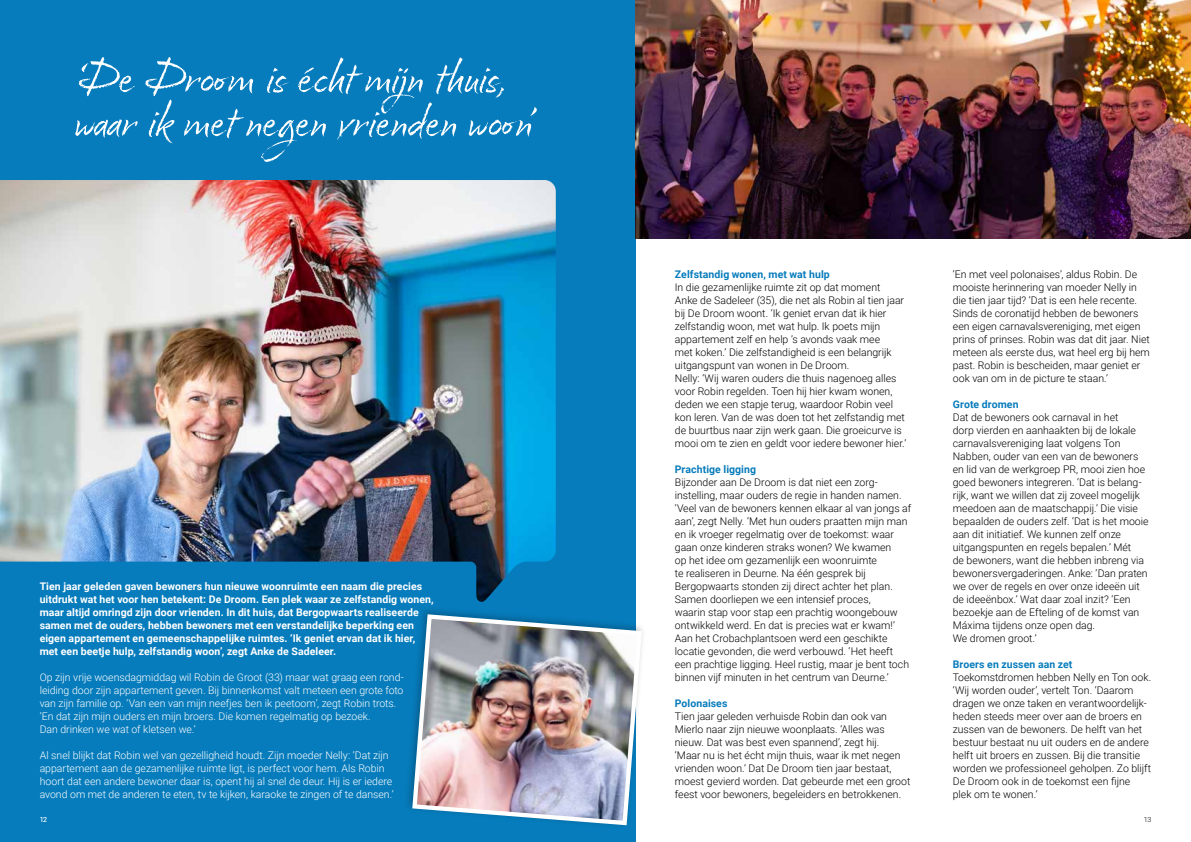
<style>
.page{position:relative;width:1191px;height:842px;background:#fff}
.page>*{position:absolute;margin:0;border:0;box-sizing:border-box;transform-origin:0 0}
.t1{font:50px/44px "Cherry Blossoms";letter-spacing:-.01em;color:#fff}
.t2{font:300 10.5px/13px "Roboto";color:#000}
.t3{font:300 10.5px/13px "Roboto";color:#fff}
.t4{font:700 10.5px/13px "Roboto";letter-spacing:.005em;color:#fff}
.t5{font:700 10.5px "Roboto";letter-spacing:.005em;color:#077cbc}
.t6{font:300 7px "Roboto";color:#fff}
.t7{font:300 7px "Roboto";color:#000}
</style>
<div class="page">
<div style="left:0;top:0;width:635px;height:842px;background:#077cbc"></div>
<img style="left:635px;top:0;width:556px;height:239px">
<img style="left:0;top:180px;width:556px;height:422px">
<div style="left:403px;top:606px;width:243px;height:224px;background:#000;opacity:.25"></div>
<img style="left:410px;top:612px;width:234px;height:215px">
<h1 class="t1" style="left:75px;top:52px;width:458px">‘De Droom is écht mijn thuis, waar ik met negen vrienden woon’</h1>
<p class="t2" style="left:952px;top:267px;width:199px">‘En met veel polonaises’, aldus Robin. De mooiste herinnering van moeder Nelly in die tien jaar tijd? ‘Dat is een hele recente.<br>Sinds de coronatijd hebben de bewoners een eigen carnavalsvereniging, met eigen prins of prinses. Robin was dat dit jaar. Niet meteen als eerste dus, wat heel erg bij hem past. Robin is bescheiden, maar geniet er ook van om in de picture te staan.’</p>
<p class="t5" style="left:952px;top:397px;width:67px">Grote dromen</p>
<p class="t2" style="left:952px;top:410px;width:197px">Dat de bewoners ook carnaval in het<br>dorp vierden en aanhaakten bij de lokale carnavalsvereniging laat volgens Ton Nabben, ouder van een van de bewoners en lid van de werkgroep PR, mooi zien hoe goed bewoners integreren. ‘Dat is belang&shy;rijk, want we willen dat zij zoveel mogelijk meedoen aan de maatschappij.’ Die visie bepaalden de ouders zelf. ‘Dat is het mooie aan dit initiatief. We kunnen zelf onze uitgangspunten en regels bepalen.’ Mét<br>de bewoners, want die hebben inbreng via bewonersvergaderingen. Anke: ‘Dan praten we over de regels en over onze ideeën uit de ideeënbox.’ Wat daar zoal inzit? ‘Een bezoekje aan de Efteling of de komst van Máxima tijdens onze open dag.<br>We dromen groot.’</p>
<p class="t5" style="left:952px;top:657px;width:121px">Broers en zussen aan zet</p>
<p class="t2" style="left:952px;top:670px;width:200px">Toekomstdromen hebben Nelly en Ton ook. ‘Wij worden ouder’, vertelt Ton. ‘Daarom dragen we onze taken en verantwoordelijk&shy;heden steeds meer over aan de broers en zussen van de bewoners. De helft van het bestuur bestaat nu uit ouders en de andere helft uit broers en zussen. Bij die transitie worden we professioneel geholpen. Zo blijft De Droom ook in de toekomst een fijne plek om te wonen.’</p>
<p class="t5" style="left:675px;top:267px;width:156px">Zelfstandig wonen, met wat hulp</p>
<p class="t2" style="left:675px;top:280px;width:233px">In die gezamenlijke ruimte zit op dat moment<br>Anke de Sadeleer (35), die net als Robin al tien jaar bij De Droom woont. ‘Ik geniet ervan dat ik hier zelfstandig woon, met wat hulp. Ik poets mijn appartement zelf en help ’s avonds vaak mee<br>met koken.’ Die zelfstandigheid is een belangrijk uitgangspunt van wonen in De Droom.<br>Nelly: ‘Wij waren ouders die thuis nagenoeg alles voor Robin regelden. Toen hij hier kwam wonen, deden we een stapje terug, waardoor Robin veel kon leren. Van de was doen tot het zelfstandig met de buurtbus naar zijn werk gaan. Die groeicurve is mooi om te zien en geldt voor iedere bewoner hier.’</p>
<p class="t5" style="left:675px;top:462px;width:83px">Prachtige ligging</p>
<p class="t2" style="left:675px;top:475px;width:238px">Bijzonder aan De Droom is dat niet een zorg&shy;instelling, maar ouders de regie in handen namen. ‘Veel van de bewoners kennen elkaar al van jongs af aan’, zegt Nelly. ‘Met hun ouders praatten mijn man en ik vroeger regelmatig over de toekomst: waar gaan onze kinderen straks wonen? We kwamen<br>op het idee om gezamenlijk een woonruimte<br>te realiseren in Deurne. Na één gesprek bij Bergopwaarts stonden zij direct achter het plan.<br>Samen doorliepen we een intensief proces,<br>waarin stap voor stap een prachtig woongebouw ontwikkeld werd. En dat is precies wat er kwam!’ Aan het Crobachplantsoen werd een geschikte locatie gevonden, die werd verbouwd. ‘Het heeft een prachtige ligging. Heel rustig, maar je bent toch binnen vijf minuten in het centrum van Deurne.’</p>
<p class="t5" style="left:675px;top:696px;width:54px">Polonaises</p>
<p class="t2" style="left:675px;top:709px;width:237px">Tien jaar geleden verhuisde Robin dan ook van Mierlo naar zijn nieuwe woonplaats. ‘Alles was nieuw. Dat was best even spannend’, zegt hij.<br>‘Maar nu is het écht mijn thuis, waar ik met negen vrienden woon.’ Dat De Droom tien jaar bestaat, moest gevierd worden. Dat gebeurde met een groot feest voor bewoners, begeleiders en betrokkenen.</p>
<p class="t4" style="left:40px;top:579px;width:395px">Tien jaar geleden gaven bewoners hun nieuwe woonruimte een naam die precies uitdrukt wat het voor hen betekent: De Droom. Een plek waar ze zelfstandig wonen, maar altijd omringd zijn door vrienden. In dit huis, dat Bergopwaarts realiseerde samen met de ouders, hebben bewoners met een verstandelijke beperking een eigen appartement en gemeenschappelijke ruimtes. ‘Ik geniet ervan dat ik hier, met een beetje hulp, zelfstandig woon’, zegt Anke de Sadeleer.</p>
<p class="t3" style="left:40px;top:670px;width:365px">Op zijn vrije woensdagmiddag wil Robin de Groot (33) maar wat graag een rond&shy;leiding door zijn appartement geven. Bij binnenkomst valt meteen een grote foto van zijn familie op. ‘Van een van mijn neefjes ben ik peetoom’, zegt Robin trots. ‘En dat zijn mijn ouders en mijn broers. Die komen regelmatig op bezoek.<br>Dan drinken we wat of kletsen we.’</p>
<p class="t3" style="left:40px;top:748px;width:355px">Al snel blijkt dat Robin wel van gezelligheid houdt. Zijn moeder Nelly: ‘Dat zijn appartement aan de gezamenlijke ruimte ligt, is perfect voor hem. Als Robin hoort dat een andere bewoner daar is, opent hij al snel de deur. Hij is er iedere avond om met de anderen te eten, tv te kijken, karaoke te zingen of te dansen.’</p>
<p class="t6" style="left:40px;top:815px;width:9px">12</p>
<p class="t7" style="left:1143px;top:815px;width:9px">13</p>
</div>
